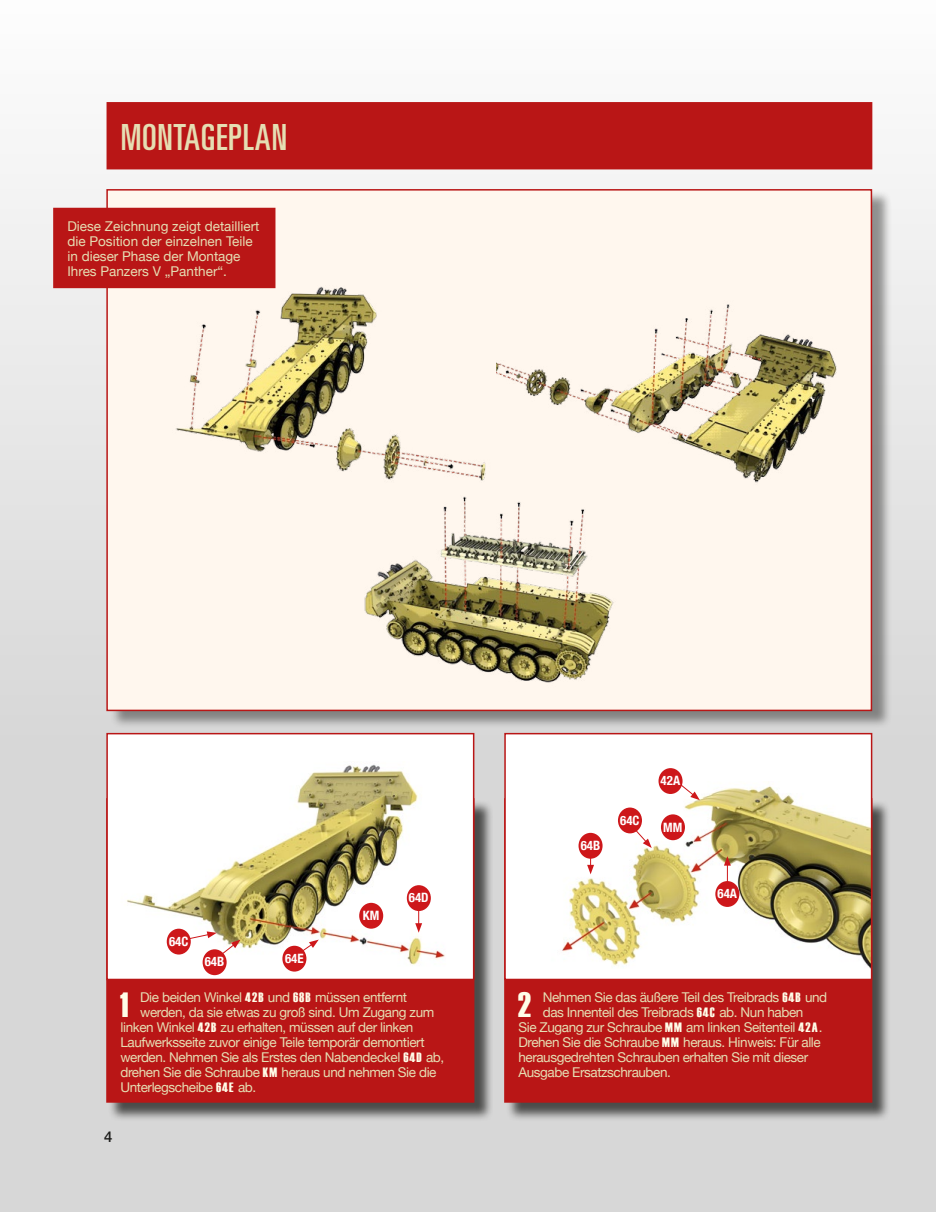
<style>
.page{position:relative;width:936px;height:1212px;background:#fff}
.page>*{position:absolute;margin:0;border:0;box-sizing:border-box;transform-origin:0 0}
.t1{font:ultra-condensed 36px "Univers";letter-spacing:.02em;color:#e5deb3}
.t2{font:34.95px "Haettenschweiler";color:#fffde8}
.t3{font:500 15px "Helvetica Neue LT Std";color:#1d1d1b}
.t4{font:13.5px "Helvetica Neue";letter-spacing:-.03em;color:#e5deb3}
.t5{font:13.5px/15px "Helvetica Neue";color:#e5deb3}
.t6{font:700 condensed 12.9px "Helvetica Neue";color:#fff}
.s1{font-family:"Haettenschweiler";color:#fffde8}
</style>
<div class="page">
<div style="left:0;top:0;width:935px;height:1212px;background:linear-gradient(to bottom,#f7f7f7,#cecccc)"></div>
<div style="left:107px;top:103px;width:764px;height:66px;background:#b91616"></div>
<div style="left:106px;top:102px;width:766px;height:67px;border:2px solid #b91616"></div>
<div style="left:109px;top:189px;width:783px;height:540px;background:#1d1d1b;opacity:.46"></div>
<div style="left:107px;top:190px;width:764px;height:520px;background:#fff7ee"></div>
<img style="left:137px;top:280px;width:349px;height:201px">
<div style="left:54px;top:208px;width:221px;height:79px;background:#b91616"></div>
<div style="left:53px;top:208px;width:222px;height:80px;border:2px solid #b91616"></div>
<div style="left:108px;top:800px;width:385px;height:322px;background:#1d1d1b;opacity:.75"></div>
<div style="left:107px;top:799px;width:366px;height:303px;background:#b91616"></div>
<div style="left:506px;top:800px;width:384px;height:322px;background:#1d1d1b;opacity:.75"></div>
<div style="left:505px;top:799px;width:366px;height:303px;background:#b91616"></div>
<div style="left:107px;top:734px;width:366px;height:245px;background:#fff"></div>
<img style="left:126px;top:764px;width:319px;height:208px">
<div style="left:106px;top:733px;width:368px;height:247px;border:2px solid #b91616"></div>
<div style="left:505px;top:734px;width:366px;height:245px;background:#fff"></div>
<img style="left:562px;top:786px;width:307px;height:181px">
<div style="left:504px;top:733px;width:368px;height:247px;border:2px solid #b91616"></div>
<div style="left:202px;top:949px;width:25px;height:26px;background:#cd171a;border-radius:50%"></div>
<hr style="left:418px;top:892px;width:1px;height:33px;background:#cd171a">
<svg style="left:415px;top:923px;width:7px;height:10px"></svg>
<div style="left:407px;top:885px;width:24px;height:26px;background:#cd171a;border-radius:50%"></div>
<svg style="left:623px;top:816px;width:28px;height:32px"></svg>
<div style="left:618px;top:807px;width:24px;height:26px;background:#cd171a;border-radius:50%"></div>
<hr style="left:590px;top:833px;width:1px;height:34px;background:#cd171a">
<svg style="left:587px;top:865px;width:7px;height:9px"></svg>
<div style="left:578px;top:833px;width:24px;height:26px;background:#cd171a;border-radius:50%"></div>
<div style="left:359px;top:903px;width:24px;height:26px;background:#cd171a;border-radius:50%"></div>
<div style="left:661px;top:814px;width:24px;height:26px;background:#cd171a;border-radius:50%"></div>
<svg style="left:176px;top:931px;width:64px;height:35px"></svg>
<div style="left:167px;top:929px;width:24px;height:25px;background:#cd171a;border-radius:50%"></div>
<svg style="left:284px;top:939px;width:35px;height:25px"></svg>
<div style="left:282px;top:946px;width:24px;height:25px;background:#cd171a;border-radius:50%"></div>
<hr style="left:727px;top:863px;width:1px;height:34px;background:#cd171a">
<svg style="left:724px;top:856px;width:6px;height:10px"></svg>
<div style="left:715px;top:881px;width:24px;height:26px;background:#cd171a;border-radius:50%"></div>
<svg style="left:667px;top:773px;width:32px;height:27px"></svg>
<div style="left:658px;top:768px;width:24px;height:26px;background:#cd171a;border-radius:50%"></div>
<img style="left:496px;top:304px;width:341px;height:179px">
<img style="left:364px;top:496px;width:250px;height:187px">
<h1 class="t1" style="left:121px;top:117px;width:168px">MONTAGEPLAN</h1>
<p class="t5" style="left:67px;top:219px;width:193px">Diese Zeichnung zeigt detailliert die Position der einzelnen Teile in dieser Phase der Montage<br>Ihres Panzers V „Panther“.</p>
<p class="t6" style="left:169px;top:930px;width:21px">64C</p>
<p class="t6" style="left:205px;top:951px;width:21px">64B</p>
<p class="t6" style="left:285px;top:947px;width:20px">64E</p>
<p class="t6" style="left:363px;top:905px;width:18px">KM</p>
<p class="t6" style="left:409px;top:887px;width:21px">64D</p>
<h2 class="t2" style="left:120px;top:984px;width:10px">1</h2>
<p class="t4" style="left:140px;top:987px;width:268px">Die beiden Winkel <span class="s1">42B</span> und <span class="s1">68B</span> müssen entfernt</p>
<p class="t4" style="left:140px;top:1002px;width:296px">werden, da sie etwas zu groß sind. Um Zugang zum</p>
<p class="t4" style="left:120px;top:1017px;width:294px">linken Winkel <span class="s1">42B</span> zu erhalten, müssen auf der linken</p>
<p class="t4" style="left:120px;top:1032px;width:305px">Laufwerksseite zuvor einige Teile temporär demontiert</p>
<p class="t4" style="left:120px;top:1047px;width:325px">werden. Nehmen Sie als Erstes den Nabendeckel <span class="s1">64D</span> ab,</p>
<p class="t4" style="left:120px;top:1062px;width:317px">drehen Sie die Schraube <span class="s1">KM</span> heraus und nehmen Sie die</p>
<p class="t4" style="left:120px;top:1077px;width:137px">Unterlegscheibe <span class="s1">64E</span> ab.</p>
<p class="t3" style="left:104px;top:1127px;width:10px">4</p>
<p class="t6" style="left:580px;top:835px;width:21px">64B</p>
<p class="t6" style="left:620px;top:809px;width:21px">64C</p>
<p class="t6" style="left:660px;top:770px;width:21px">42A</p>
<p class="t6" style="left:663px;top:816px;width:21px">MM</p>
<p class="t6" style="left:717px;top:883px;width:21px">64A</p>
<h2 class="t2" style="left:517px;top:984px;width:15px">2</h2>
<p class="t4" style="left:542px;top:987px;width:286px">Nehmen Sie das äußere Teil des Treibrads <span class="s1">64B</span> und</p>
<p class="t4" style="left:542px;top:1002px;width:262px">das Innenteil des Treibrads <span class="s1">64C</span> ab. Nun haben</p>
<p class="t4" style="left:518px;top:1017px;width:305px">Sie Zugang zur Schraube <span class="s1">MM</span> am linken Seitenteil <span class="s1">42A</span>.</p>
<p class="t4" style="left:518px;top:1032px;width:304px">Drehen Sie die Schraube <span class="s1">MM</span> heraus. Hinweis: Für alle</p>
<p class="t4" style="left:518px;top:1047px;width:291px">herausgedrehten Schrauben erhalten Sie mit dieser</p>
<p class="t4" style="left:518px;top:1062px;width:154px">Ausgabe Ersatzschrauben.</p>
</div>
